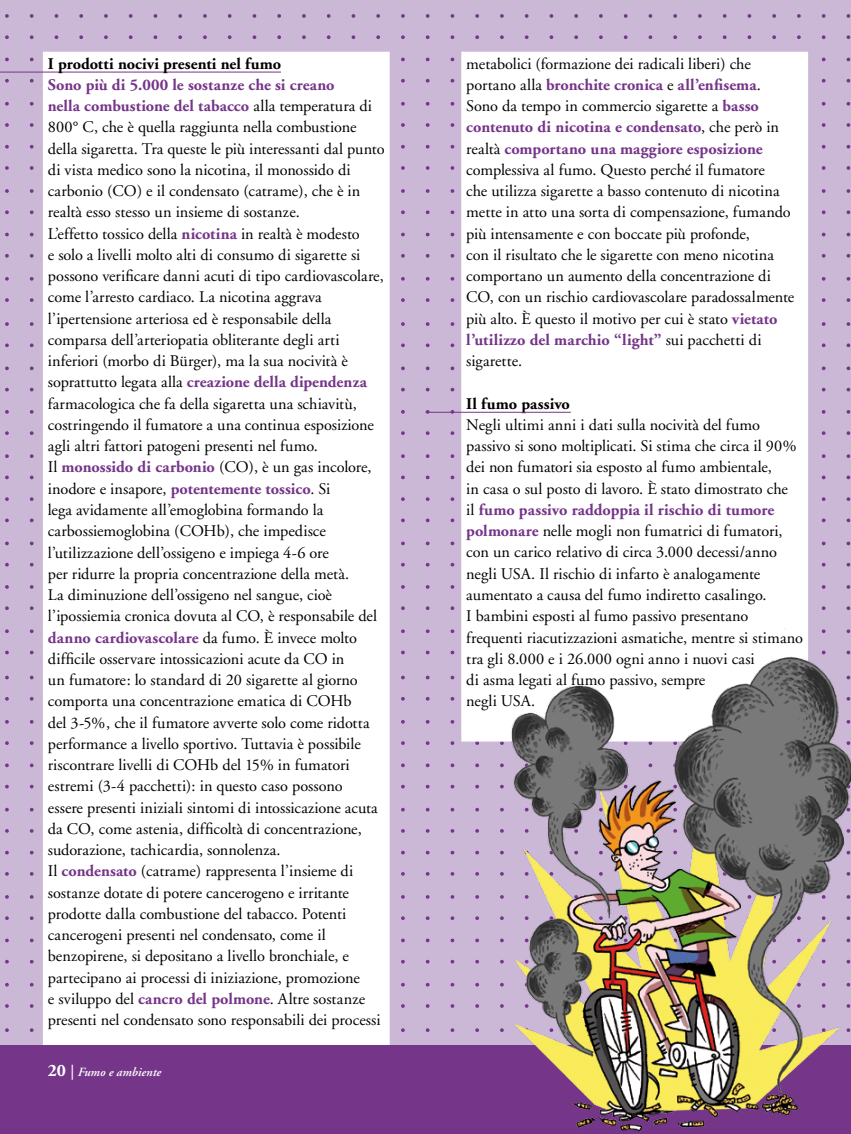
<style>
.page{position:relative;width:851px;height:1134px;background:#fff}
.page>*{position:absolute;margin:0;border:0;box-sizing:border-box;transform-origin:0 0}
.t1{font:16.25px/21.2px "Adobe Garamond";color:#000}
.t2{font:700 16.25px "Adobe Garamond";color:#000}
.t3{font:italic 600 12.5px "Adobe Garamond";color:#fff}
.s1{font-weight:700;color:#753589}
.s2{font-weight:700;font-style:normal;font-size:17.5px}
.s3{font-size:15px}
</style>
<div class="page">
<div style="left:0;top:0;width:850px;height:1134px;background:#cbb7d6"></div>
<svg style="left:7px;top:14px;width:844px;height:4px"></svg>
<svg style="left:7px;top:35px;width:844px;height:4px"></svg>
<svg style="left:7px;top:58px;width:844px;height:3px"></svg>
<svg style="left:7px;top:79px;width:844px;height:4px"></svg>
<svg style="left:7px;top:102px;width:844px;height:4px"></svg>
<svg style="left:7px;top:123px;width:844px;height:4px"></svg>
<svg style="left:7px;top:145px;width:844px;height:4px"></svg>
<svg style="left:7px;top:166px;width:844px;height:4px"></svg>
<svg style="left:7px;top:189px;width:844px;height:4px"></svg>
<svg style="left:7px;top:210px;width:844px;height:4px"></svg>
<svg style="left:7px;top:233px;width:844px;height:3px"></svg>
<svg style="left:7px;top:254px;width:844px;height:4px"></svg>
<svg style="left:7px;top:277px;width:844px;height:4px"></svg>
<svg style="left:7px;top:298px;width:844px;height:4px"></svg>
<svg style="left:7px;top:322px;width:844px;height:4px"></svg>
<svg style="left:7px;top:343px;width:844px;height:4px"></svg>
<svg style="left:7px;top:366px;width:844px;height:4px"></svg>
<svg style="left:7px;top:388px;width:844px;height:3px"></svg>
<svg style="left:7px;top:410px;width:844px;height:4px"></svg>
<svg style="left:7px;top:431px;width:844px;height:4px"></svg>
<svg style="left:7px;top:454px;width:844px;height:4px"></svg>
<svg style="left:7px;top:475px;width:844px;height:4px"></svg>
<svg style="left:7px;top:497px;width:844px;height:4px"></svg>
<svg style="left:7px;top:518px;width:844px;height:4px"></svg>
<svg style="left:7px;top:541px;width:844px;height:4px"></svg>
<svg style="left:7px;top:563px;width:844px;height:4px"></svg>
<svg style="left:7px;top:585px;width:844px;height:4px"></svg>
<svg style="left:7px;top:606px;width:844px;height:4px"></svg>
<svg style="left:7px;top:629px;width:844px;height:4px"></svg>
<svg style="left:7px;top:651px;width:844px;height:3px"></svg>
<svg style="left:7px;top:676px;width:844px;height:3px"></svg>
<svg style="left:7px;top:697px;width:844px;height:4px"></svg>
<svg style="left:7px;top:720px;width:844px;height:4px"></svg>
<svg style="left:7px;top:741px;width:844px;height:4px"></svg>
<svg style="left:7px;top:763px;width:844px;height:4px"></svg>
<svg style="left:7px;top:785px;width:844px;height:3px"></svg>
<svg style="left:7px;top:808px;width:844px;height:3px"></svg>
<svg style="left:7px;top:829px;width:844px;height:4px"></svg>
<svg style="left:7px;top:851px;width:844px;height:3px"></svg>
<svg style="left:7px;top:872px;width:844px;height:4px"></svg>
<svg style="left:7px;top:895px;width:844px;height:4px"></svg>
<svg style="left:7px;top:916px;width:844px;height:4px"></svg>
<svg style="left:7px;top:938px;width:844px;height:4px"></svg>
<svg style="left:7px;top:960px;width:844px;height:3px"></svg>
<svg style="left:7px;top:983px;width:844px;height:3px"></svg>
<svg style="left:7px;top:1004px;width:844px;height:4px"></svg>
<svg style="left:7px;top:1028px;width:844px;height:4px"></svg>
<div style="left:43px;top:52px;width:346px;height:999px;background:#fff"></div>
<div style="left:461px;top:52px;width:347px;height:689px;background:#fff"></div>
<hr style="left:0;top:72px;width:281px;height:1px;background:#753589">
<hr style="left:425px;top:412px;width:145px;height:1px;background:#753589">
<div style="left:0;top:1045px;width:850px;height:89px;background:#753589"></div>
<img style="left:437px;top:612px;width:413px;height:520px">
<p class="t2" style="left:48px;top:55px;width:235px">I prodotti nocivi presenti nel fumo</p>
<p class="t1" style="left:48px;top:74px;width:338px"><span class="s1">Sono più di 5.000 le sostanze che si creano<br>nella combustione del tabacco</span> alla temperatura di 800° C, che è quella raggiunta nella combustione della sigaretta. Tra queste le più interessanti dal punto di vista medico sono la nicotina, il monossido di carbonio (CO) e il condensato (catrame), che è in realtà esso stesso un insieme di sostanze.<br>L’effetto tossico della <span class="s1">nicotina</span> in realtà è modesto<br>e solo a livelli molto alti di consumo di sigarette si possono verificare danni acuti di tipo cardiovascolare, come l’arresto cardiaco. La nicotina aggrava l’ipertensione arteriosa ed è responsabile della comparsa dell’arteriopatia obliterante degli arti inferiori (morbo di Bürger), ma la sua nocività è soprattutto legata alla <span class="s1">creazione della dipendenza </span>farmacologica che fa della sigaretta una schiavitù, costringendo il fumatore a una continua esposizione agli altri fattori patogeni presenti nel fumo.<br>Il <span class="s1">monossido di carbonio</span> (CO), è un gas incolore, inodore e insapore, <span class="s1">potentemente tossico</span>. Si<br>lega avidamente all’emoglobina formando la carbossiemoglobina (COHb), che impedisce l’utilizzazione dell’ossigeno e impiega 4-6 ore<br>per ridurre la propria concentrazione della metà.<br>La diminuzione dell’ossigeno nel sangue, cioè l’ipossiemia cronica dovuta al CO, è responsabile del <span class="s1">danno cardiovascolare</span> da fumo. È invece molto difficile osservare intossicazioni acute da CO in<br>un fumatore: lo standard di 20 sigarette al giorno comporta una concentrazione ematica di COHb<br>del 3-5%, che il fumatore avverte solo come ridotta performance a livello sportivo. Tuttavia è possibile riscontrare livelli di COHb del 15% in fumatori estremi (3-4 pacchetti): in questo caso possono<br>essere presenti iniziali sintomi di intossicazione acuta da CO, come astenia, difficoltà di concentrazione, sudorazione, tachicardia, sonnolenza.<br>Il <span class="s1">condensato</span> (catrame) rappresenta l’insieme di sostanze dotate di potere cancerogeno e irritante prodotte dalla combustione del tabacco. Potenti cancerogeni presenti nel condensato, come il benzopirene, si depositano a livello bronchiale, e partecipano ai processi di iniziazione, promozione<br>e sviluppo del <span class="s1">cancro del polmone</span>. Altre sostanze presenti nel condensato sono responsabili dei processi</p>
<p class="t3" style="left:48px;top:1065px;width:115px"><span class="s2">20</span> <span class="s3">|</span> Fumo e ambiente</p>
<p class="t1" style="left:466px;top:53px;width:329px">metabolici (formazione dei radicali liberi) che portano alla <span class="s1">bronchite cronica</span> e <span class="s1">all’enfisema</span>.<br>Sono da tempo in commercio sigarette a <span class="s1">basso contenuto di nicotina e condensato</span>, che però in realtà <span class="s1">comportano una maggiore esposizione </span>complessiva al fumo. Questo perché il fumatore<br>che utilizza sigarette a basso contenuto di nicotina mette in atto una sorta di compensazione, fumando più intensamente e con boccate più profonde,<br>con il risultato che le sigarette con meno nicotina comportano un aumento della concentrazione di CO, con un rischio cardiovascolare paradossalmente più alto. È questo il motivo per cui è stato <span class="s1">vietato l’utilizzo del marchio “light”</span> sui pacchetti di sigarette.</p>
<p class="t2" style="left:466px;top:395px;width:105px">Il fumo passivo</p>
<p class="t1" style="left:466px;top:415px;width:338px">Negli ultimi anni i dati sulla nocività del fumo passivo si sono moltiplicati. Si stima che circa il 90% dei non fumatori sia esposto al fumo ambientale,<br>in casa o sul posto di lavoro. È stato dimostrato che<br>il <span class="s1">fumo passivo raddoppia il rischio di tumore polmonare</span> nelle mogli non fumatrici di fumatori, con un carico relativo di circa 3.000 decessi/anno negli USA. Il rischio di infarto è analogamente aumentato a causa del fumo indiretto casalingo.<br>I bambini esposti al fumo passivo presentano frequenti riacutizzazioni asmatiche, mentre si stimano tra gli 8.000 e i 26.000 ogni anno i nuovi casi<br>di asma legati al fumo passivo, sempre<br>negli USA.</p>
</div>
